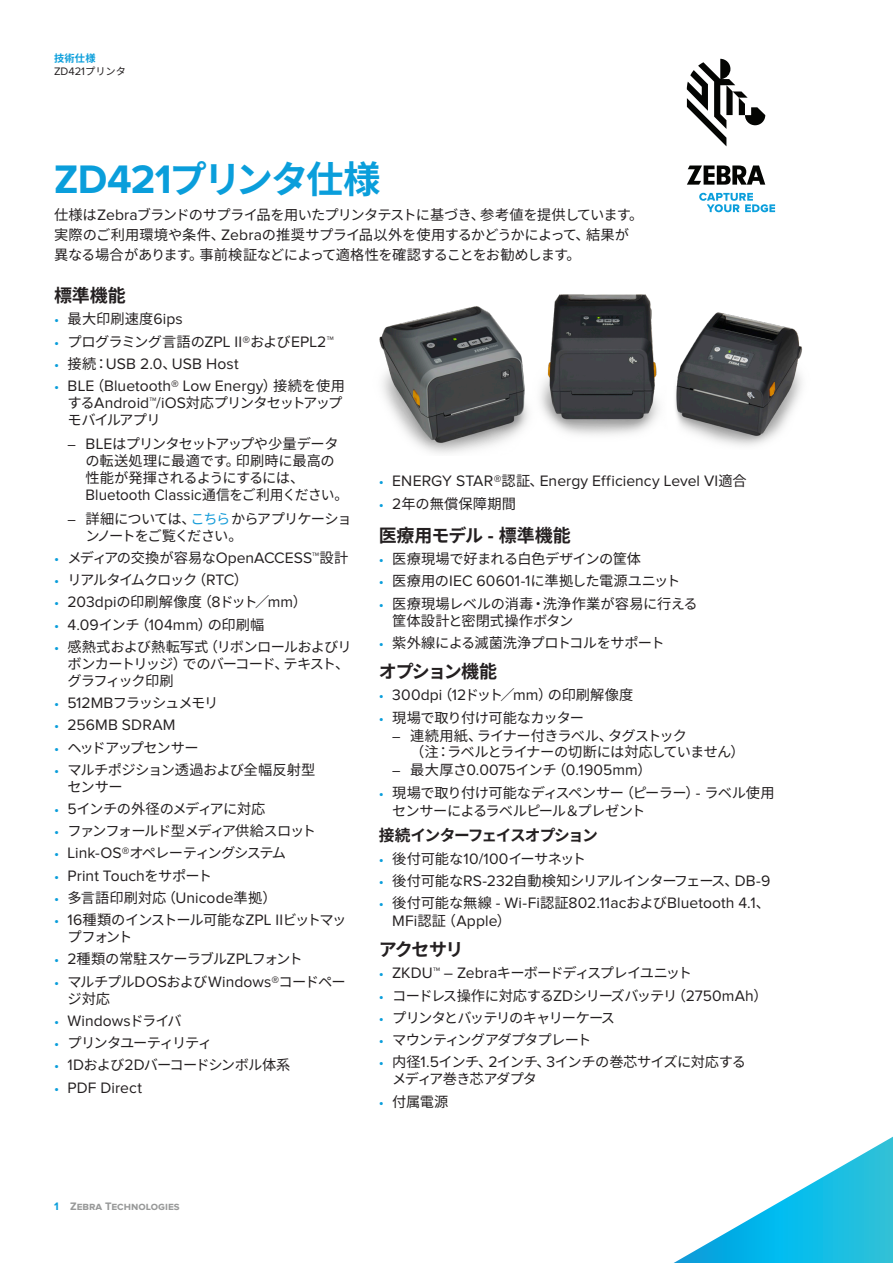
<style>
.page{position:relative;width:893px;height:1263px;background:#fff}
.page>*{position:absolute;margin:0;border:0;box-sizing:border-box;transform-origin:0 0}
.Heading-1-Cover{font:700 37.5px "Noto Sans CJ Kjp";letter-spacing:-.07em;color:#0a9edb}
.Heading-2{font:700 18px "Noto Sans CJ Kjp";letter-spacing:-.01em;color:#231f20}
.Heading-2-2{font:700 18px "Noto Sans CJ Kjp";letter-spacing:-.03em;color:#231f20}
.Heading-2-3{font:700 18px "Noto Sans CJ Kjp";letter-spacing:-.08em;color:#231f20}
.t1{font:15.75px/18px "Proxima Nova";letter-spacing:.005em;color:#231f20}
.Heading-3{font:700 15.75px "Noto Sans CJ Kjp";letter-spacing:-.085em;color:#231f20}
.Body{font:14.25px/16.8px "Noto Sans CJ Kjp";letter-spacing:-.045em;color:#231f20}
.Body-2{font:14.25px/16.8px "Noto Sans CJ Kjp";color:#231f20}
.Body-3{font:14.25px "Noto Sans CJ Kjp";letter-spacing:-.09em;color:#231f20}
.Body-4{font:14.25px/16.8px "Noto Sans CJ Kjp";letter-spacing:-.095em;color:#231f20}
.Body-5{font:14.25px "Noto Sans CJ Kjp";letter-spacing:-.075em;color:#231f20}
.Body-6{font:14.25px/16.8px "Noto Sans CJ Kjp";letter-spacing:-.065em;color:#231f20}
.Body-7{font:14.25px/16.8px "Noto Sans CJ Kjp";letter-spacing:-.08em;color:#231f20}
.Body-8{font:14.25px/16.8px "Noto Sans CJ Kjp";letter-spacing:-.07em;color:#231f20}
.Body-9{font:14.25px "Noto Sans CJ Kjp";letter-spacing:-.015em;color:#231f20}
.Body-10{font:14.25px "Noto Sans CJ Kjp";letter-spacing:-.02em;color:#231f20}
.Body-11{font:14.25px "Noto Sans CJ Kjp";letter-spacing:-.1em;color:#231f20}
.Body-12{font:14.25px "Noto Sans CJ Kjp";letter-spacing:.01em;color:#231f20}
.t2{font:700 11.25px "Proxima Nova";color:#989999}
.t3{font:11.25px "Proxima Nova";color:#231f20}
.t4{font:700 10.2px "Noto Sans CJ Kjp";color:#0a9edb}
.s1{font-family:"Noto Sans CJ Kjp";font-size:10.2px}
.s2{font-family:"Proxima Nova";font-size:41.25px}
.s3{font-family:"Proxima Nova";font-size:15.75px}
.s4{font-family:"Proxima Nova";color:#0a9edb}
.s5{font-size:14.25px;color:#0a9edb}
.s6{font-family:"Noto Sans CJ Kjp";font-size:14.25px}
.s7{font-family:"Proxima Nova"}
.s8{color:#179dd9}
.s9{font-family:"Proxima Nova";font-size:19.8px}
.s10{font-size:14.25px}
.s11{color:#0a9edb}
</style>
<div class="page">
<svg style="left:687px;top:59px;width:78px;height:87px"></svg>
<svg style="left:687px;top:165px;width:78px;height:20px"></svg>
<svg style="left:699px;top:193px;width:76px;height:19px"></svg>
<svg style="left:674px;top:1137px;width:219px;height:126px"></svg>
<img style="left:680px;top:312px;width:123px;height:134px">
<img style="left:379px;top:294px;width:301px;height:159px">
<p class="t4" style="left:54px;top:52px;width:43px">技術仕様</p>
<p class="t3" style="left:54px;top:66px;width:73px">ZD421<span class="s1">プリンタ</span></p>
<p class="Heading-1-Cover" style="left:54px;top:158px;width:328px"><span class="s2">ZD421</span>プリンタ仕様</p>
<p class="Body" style="left:54px;top:205px;width:591px;line-height:20.2px">仕様は<span class="s3">Zebra</span>ブランドのサプライ品を用いたプリンタテストに基づき、参考値を提供しています。実際のご利用環境や条件、<span class="s3">Zebra</span>の推奨サプライ品以外を使用するかどうかによって、結果が異なる場合があります。事前検証などによって適格性を確認することをお勧めします。</p>
<p class="Heading-2-2" style="left:54px;top:285px;width:73px">標準機能</p>
<p class="Body" style="left:54px;top:311px;width:130px"><span class="s4">•</span> 最大印刷速度<span class="s3">6ips</span></p>
<p class="Body" style="left:54px;top:333px;width:281px"><span class="s4">•</span> プログラミング言語の<span class="s3">ZPL II®</span>および<span class="s3">EPL2™</span></p>
<p class="t1" style="left:54px;top:355px;width:186px"><span class="s5">•</span> <span class="s6">接続：</span>USB 2.0<span class="s6">、</span>USB Host</p>
<p class="t1" style="left:54px;top:378px;width:292px"><span class="s5">•</span> BLE<span class="s6">（</span>Bluetooth® Low Energy<span class="s6">）接続を使用</span></p>
<p class="Body-7" style="left:68px;top:395px;width:276px">する<span class="s3">Android™/iOS</span>対応プリンタセットアップモバイルアプリ</p>
<p class="Body" style="left:86px;top:436px;width:255px;text-indent:-18px"><span class="s7">–</span> <span class="s3">BLE</span>はプリンタセットアップや少量データの転送処理に最適です。印刷時に最高の性能が発揮されるようにするには、</p>
<p class="t1" style="left:86px;top:486px;width:264px">Bluetooth Classic<span class="s6">通信をご利用ください。</span></p>
<p class="Body-8" style="left:86px;top:510px;width:268px;text-indent:-18px"><span class="s7">–</span> 詳細については、<span class="s8">こちら</span>からアプリケーションノートをご覧ください。</p>
<p class="Body-10" style="left:54px;top:549px;width:296px"><span class="s4">•</span> メディアの交換が容易な<span class="s3">OpenACCESS™</span>設計</p>
<p class="Body-11" style="left:54px;top:572px;width:196px"><span class="s4">•</span> リアルタイムクロック（<span class="s3">RTC</span>）</p>
<p class="Body-2" style="left:54px;top:594px;width:255px"><span class="s4">•</span> <span class="s3">203dpi</span>の印刷解像度（<span class="s3">8</span>ドット／<span class="s3">mm</span>）</p>
<p class="t1" style="left:54px;top:616px;width:212px"><span class="s5">•</span> 4.09<span class="s6">インチ（</span>104mm<span class="s6">）の印刷幅</span></p>
<p class="Body" style="left:68px;top:639px;width:286px;text-indent:-14px"><span class="s4">•</span> 感熱式および熱転写式（リボンロールおよびリボンカートリッジ）でのバーコード、テキスト、グラフィック印刷</p>
<p class="Body-3" style="left:54px;top:695px;width:166px"><span class="s4">•</span> <span class="s3">512MB</span>フラッシュメモリ</p>
<p class="t1" style="left:54px;top:717px;width:123px"><span class="s5">•</span> 256MB SDRAM</p>
<p class="Body-7" style="left:54px;top:739px;width:146px"><span class="s4">•</span> ヘッドアップセンサー</p>
<p class="Body" style="left:68px;top:761px;width:249px;text-indent:-14px"><span class="s4">•</span> マルチポジション透過および全幅反射型センサー</p>
<p class="Body" style="left:54px;top:801px;width:213px"><span class="s4">•</span> <span class="s3">5</span>インチの外径のメディアに対応</p>
<p class="Body-3" style="left:54px;top:823px;width:264px"><span class="s4">•</span> ファンフォールド型メディア供給スロット</p>
<p class="Body-3" style="left:54px;top:845px;width:234px"><span class="s4">•</span> <span class="s3">Link-OS®</span>オペレーティングシステム</p>
<p class="t1" style="left:54px;top:867px;width:160px"><span class="s5">•</span> Print Touch<span class="s6">をサポート</span></p>
<p class="Body-2" style="left:54px;top:890px;width:224px"><span class="s4">•</span> 多言語印刷対応（<span class="s3">Unicode</span>準拠）</p>
<p class="Body-4" style="left:68px;top:912px;width:281px;text-indent:-14px"><span class="s4">•</span> <span class="s3">16</span>種類のインストール可能な<span class="s3">ZPL II</span>ビットマップフォント</p>
<p class="Body" style="left:54px;top:951px;width:250px"><span class="s4">•</span> <span class="s3">2</span>種類の常駐スケーラブル<span class="s3">ZPL</span>フォント</p>
<p class="Body-6" style="left:68px;top:973px;width:280px;text-indent:-14px"><span class="s4">•</span> マルチプル<span class="s3">DOS</span>および<span class="s3">Windows®</span>コードページ対応</p>
<p class="t1" style="left:54px;top:1012px;width:129px"><span class="s5">•</span> Windows<span class="s6">ドライバ</span></p>
<p class="Body-3" style="left:54px;top:1035px;width:160px"><span class="s4">•</span> プリンタユーティリティ</p>
<p class="Body-6" style="left:54px;top:1057px;width:238px"><span class="s4">•</span> <span class="s3">1D</span>および<span class="s3">2D</span>バーコードシンボル体系</p>
<p class="t1" style="left:54px;top:1079px;width:90px"><span class="s5">•</span> PDF Direct</p>
<p class="t1" style="left:379px;top:473px;width:370px"><span class="s5">•</span> ENERGY STAR®<span class="s6">認証、</span>Energy Efficiency Level VI<span class="s6">適合</span></p>
<p class="Body-12" style="left:379px;top:496px;width:139px"><span class="s4">•</span> <span class="s3">2</span>年の無償保障期間</p>
<p class="Heading-2" style="left:379px;top:525px;width:193px">医療用モデル <span class="s9">-</span> 標準機能</p>
<p class="Body" style="left:379px;top:551px;width:264px"><span class="s4">•</span> 医療現場で好まれる白色デザインの筐体</p>
<p class="Body-9" style="left:379px;top:573px;width:303px"><span class="s4">•</span> 医療用の<span class="s3">IEC 60601-1</span>に準拠した電源ユニット</p>
<p class="Body-2" style="left:392px;top:595px;width:307px;text-indent:-14px"><span class="s4">•</span> 医療現場レベルの消毒・洗浄作業が容易に行える筐体設計と密閉式操作ボタン</p>
<p class="Body" style="left:379px;top:635px;width:287px"><span class="s4">•</span> 紫外線による滅菌洗浄プロトコルをサポート</p>
<p class="Heading-2-3" style="left:379px;top:661px;width:120px">オプション機能</p>
<p class="Body-2" style="left:379px;top:687px;width:256px"><span class="s4">•</span> <span class="s3">300dpi</span>（<span class="s3">12</span>ドット／<span class="s3">mm</span>）の印刷解像度</p>
<p class="Body" style="left:379px;top:709px;width:207px"><span class="s4">•</span> 現場で取り付け可能なカッター</p>
<p class="Body" style="left:410px;top:727px;width:336px;text-indent:-18px"><span class="s7">–</span> 連続用紙、ライナー付きラベル、タグストック<br>（注：ラベルとライナーの切断には対応していません）</p>
<p class="t1" style="left:392px;top:762px;width:261px"><span class="s10">–</span> <span class="s6">最大厚さ</span>0.0075<span class="s6">インチ（</span>0.1905mm<span class="s6">）</span></p>
<p class="Body" style="left:392px;top:784px;width:384px;line-height:18px;text-indent:-14px"><span class="s4">•</span> 現場で取り付け可能なディスペンサー（ピーラー）<span class="s3">-</span> ラベル使用センサーによるラベルピール＆プレゼント</p>
<p class="Heading-3" style="left:379px;top:827px;width:221px">接続インターフェイスオプション</p>
<p class="Body" style="left:379px;top:850px;width:209px"><span class="s4">•</span> 後付可能な<span class="s3">10/100</span>イーサネット</p>
<p class="Body" style="left:379px;top:873px;width:393px"><span class="s4">•</span> 後付可能な<span class="s3">RS-232</span>自動検知シリアルインターフェース、<span class="s3">DB-9</span></p>
<p class="t1" style="left:392px;top:895px;width:379px;text-indent:-14px"><span class="s5">•</span> <span class="s6">後付可能な無線</span> - Wi-Fi<span class="s6">認証</span>802.11ac<span class="s6">および</span>Bluetooth 4.1<span class="s6">、<br></span>MFi<span class="s6">認証（</span>Apple<span class="s6">）</span></p>
<p class="Heading-2-2" style="left:379px;top:939px;width:86px">アクセサリ</p>
<p class="Body-4" style="left:379px;top:965px;width:315px"><span class="s4">•</span> <span class="s3">ZKDU™ – Zebra</span>キーボードディスプレイユニット</p>
<p class="Body-5" style="left:379px;top:987px;width:390px"><span class="s4">•</span> コードレス操作に対応する<span class="s3">ZD</span>シリーズバッテリ（<span class="s3">2750mAh</span>）</p>
<p class="Body-5" style="left:379px;top:1009px;width:238px"><span class="s4">•</span> プリンタとバッテリのキャリーケース</p>
<p class="Body" style="left:379px;top:1032px;width:214px"><span class="s4">•</span> マウンティングアダプタプレート</p>
<p class="Body" style="left:392px;top:1054px;width:355px;text-indent:-14px"><span class="s4">•</span> 内径<span class="s3">1.5</span>インチ、<span class="s3">2</span>インチ、<span class="s3">3</span>インチの巻芯サイズに対応するメディア巻き芯アダプタ</p>
<p class="Body" style="left:379px;top:1093px;width:71px"><span class="s4">•</span> 付属電源</p>
<p class="t2" style="left:54px;top:1200px;width:127px"><span class="s11">1</span> ZEBRA TECHNOLOGIES</p>
</div>
